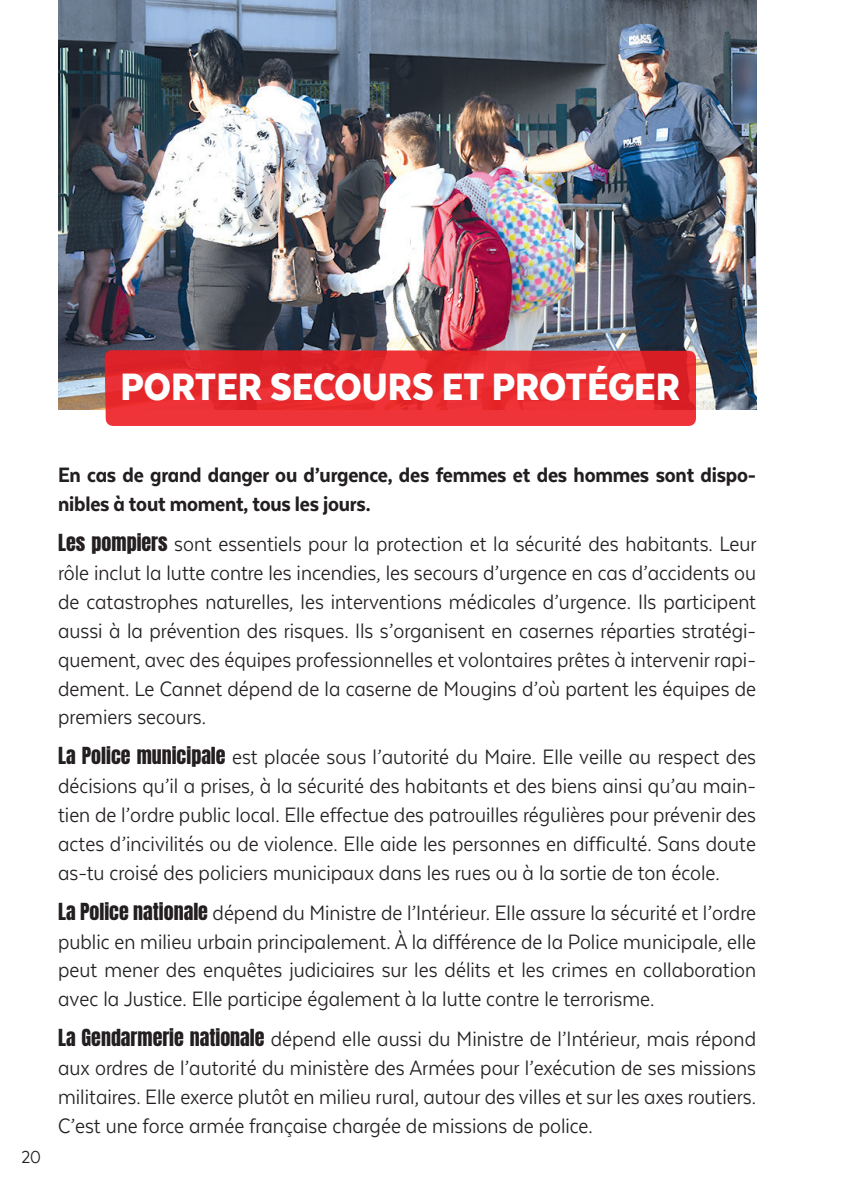
<style>
.page{position:relative;width:842px;height:1191px;background:#fff}
.page>*{position:absolute;margin:0;border:0;box-sizing:border-box;transform-origin:0 0}
.t1{font:900 44px "Texta Narrow Alt";color:#fff}
.t2{font:24px/28.8px "Texta Narrow Alt";color:#231f20;text-align:justify}
.t3{font:800 24px/28.8px "Texta Narrow Alt";letter-spacing:-.01em;color:#231f20}
.t4{font:20px "Texta Narrow Alt";color:#231f20}
.s1{font-family:"Anton";font-size:20px}
</style>
<div class="page">
<img style="left:58px;top:0;width:698px;height:409px">
<svg style="left:103px;top:348px;width:595px;height:78px;background:#e32f34"></svg>
<hr style="left:841px;top:1056px;width:1px;height:135px;background:#5c7282">
<h1 class="t1" style="left:120px;top:364px;width:561px">PORTER SECOURS ET PROTÉGER</h1>
<p class="t4" style="left:21px;top:1147px;width:21px">20</p>
<p class="t3" style="left:58px;top:460px;width:699px">En cas de grand danger ou d’urgence, des femmes et des hommes sont dispo&shy;nibles à tout moment, tous les jours.</p>
<p class="t2" style="left:58px;top:529px;width:700px"><span class="s1">Les pompiers</span> sont essentiels pour la protection et la sécurité des habitants. Leur rôle inclut la lutte contre les incendies, les secours d’urgence en cas d’accidents ou de catastrophes naturelles, les interventions médicales d’urgence. Ils participent aussi à la prévention des risques. Ils s’organisent en casernes réparties stratégi&shy;quement, avec des équipes professionnelles et volontaires prêtes à intervenir rapi&shy;dement. Le Cannet dépend de la caserne de Mougins d’où partent les équipes de premiers secours.</p>
<p class="t2" style="left:58px;top:742px;width:700px"><span class="s1">La Police municipale</span> est placée sous l’autorité du Maire. Elle veille au respect des décisions qu’il a prises, à la sécurité des habitants et des biens ainsi qu’au main&shy;tien de l’ordre public local. Elle effectue des patrouilles régulières pour prévenir des actes d’incivilités ou de violence. Elle aide les personnes en difficulté. Sans doute as-tu croisé des policiers municipaux dans les rues ou à la sortie de ton école.</p>
<p class="t2" style="left:58px;top:898px;width:699px"><span class="s1">La Police nationale</span> dépend du Ministre de l’Intérieur. Elle assure la sécurité et l’ordre public en milieu urbain principalement. À la différence de la Police municipale, elle peut mener des enquêtes judiciaires sur les délits et les crimes en collaboration avec la Justice. Elle participe également à la lutte contre le terrorisme.</p>
<p class="t2" style="left:58px;top:1024px;width:699px"><span class="s1">La Gendarmerie nationale</span> dépend elle aussi du Ministre de l’Intérieur, mais répond aux ordres de l’autorité du ministère des Armées pour l’exécution de ses missions militaires. Elle exerce plutôt en milieu rural, autour des villes et sur les axes routiers.<br>C’est une force armée française chargée de missions de police.</p>
</div>
